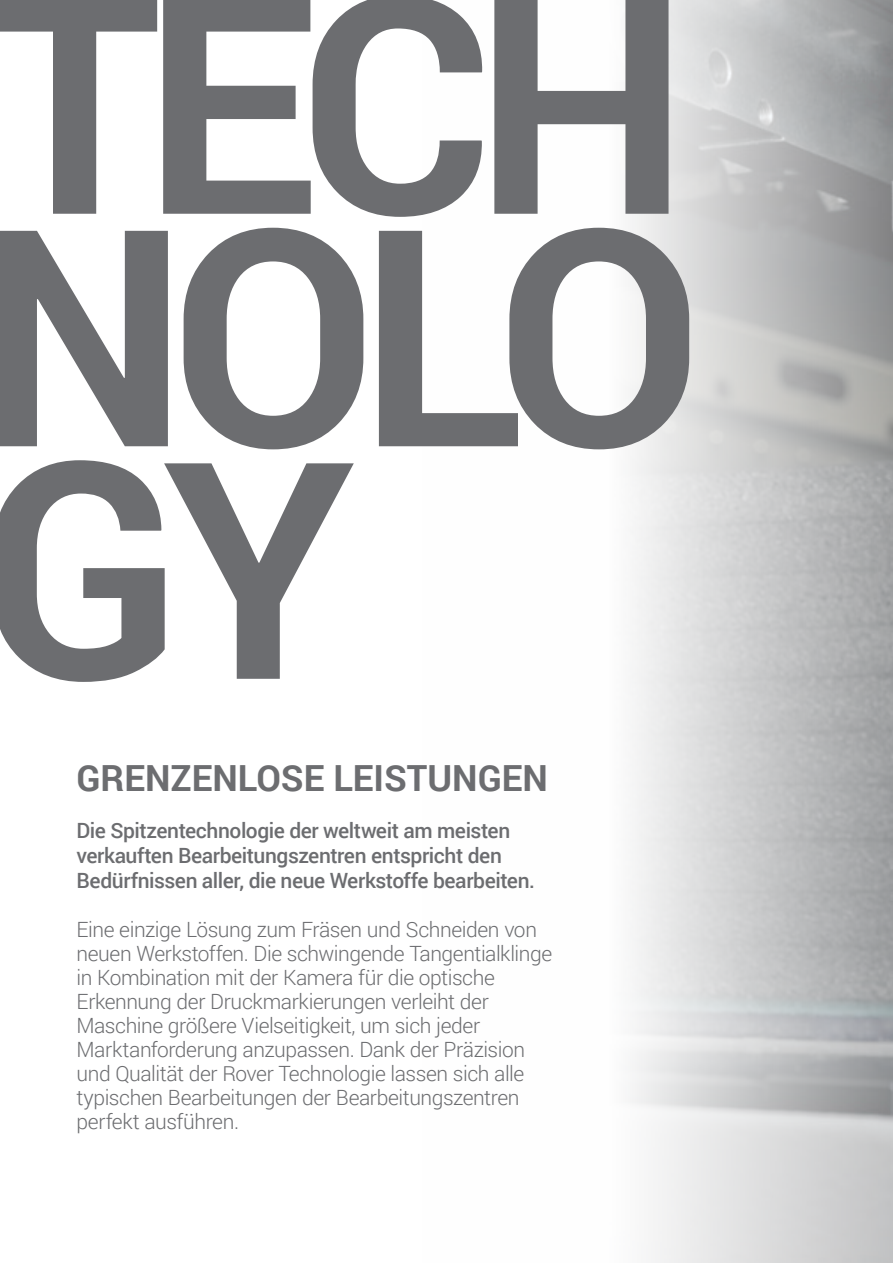
<style>
.page{position:relative;width:893px;height:1263px;background:#fff}
.page>*{position:absolute;margin:0;border:0;box-sizing:border-box;transform-origin:0 0}
.t1{font:700 303px "Roboto";letter-spacing:-.06em;color:#6c6d70}
.PAG_VERDI_-_STRILLO{font:700 36px "Roboto";color:#6c6d70}
.t2{font:300 21px/24px "Roboto";letter-spacing:-.02em;color:#6c6d70}
.t3{font:500 21px/25.2px "Roboto";letter-spacing:-.02em;color:#6c6d70}
</style>
<div class="page">
<p class="t1" style="left:-12px;top:-108px;width:702px">TECH</p>
<p class="t1" style="left:-26px;top:125px;width:731px">NOLO</p>
<p class="t1" style="left:-21px;top:357px;width:377px">GY</p>
<p class="PAG_VERDI_-_STRILLO" style="left:77px;top:753px;width:473px">GRENZENLOSE LEISTUNGEN</p>
<p class="t3" style="left:77px;top:817px;width:460px">Die Spitzentechnologie der weltweit am meisten verkauften Bearbeitungszentren entspricht den<br>Bedürfnissen aller, die neue Werkstoffe bearbeiten.</p>
<p class="t2" style="left:77px;top:917px;width:477px">Eine einzige Lösung zum Fräsen und Schneiden von neuen Werkstoffen. Die schwingende Tangentialklinge in Kombination mit der Kamera für die optische Erkennung der Druckmarkierungen verleiht der Maschine größere Vielseitigkeit, um sich jeder Marktanforderung anzupassen. Dank der Präzision und Qualität der Rover Technologie lassen sich alle typischen Bearbeitungen der Bearbeitungszentren perfekt ausführen.</p>
</div>
